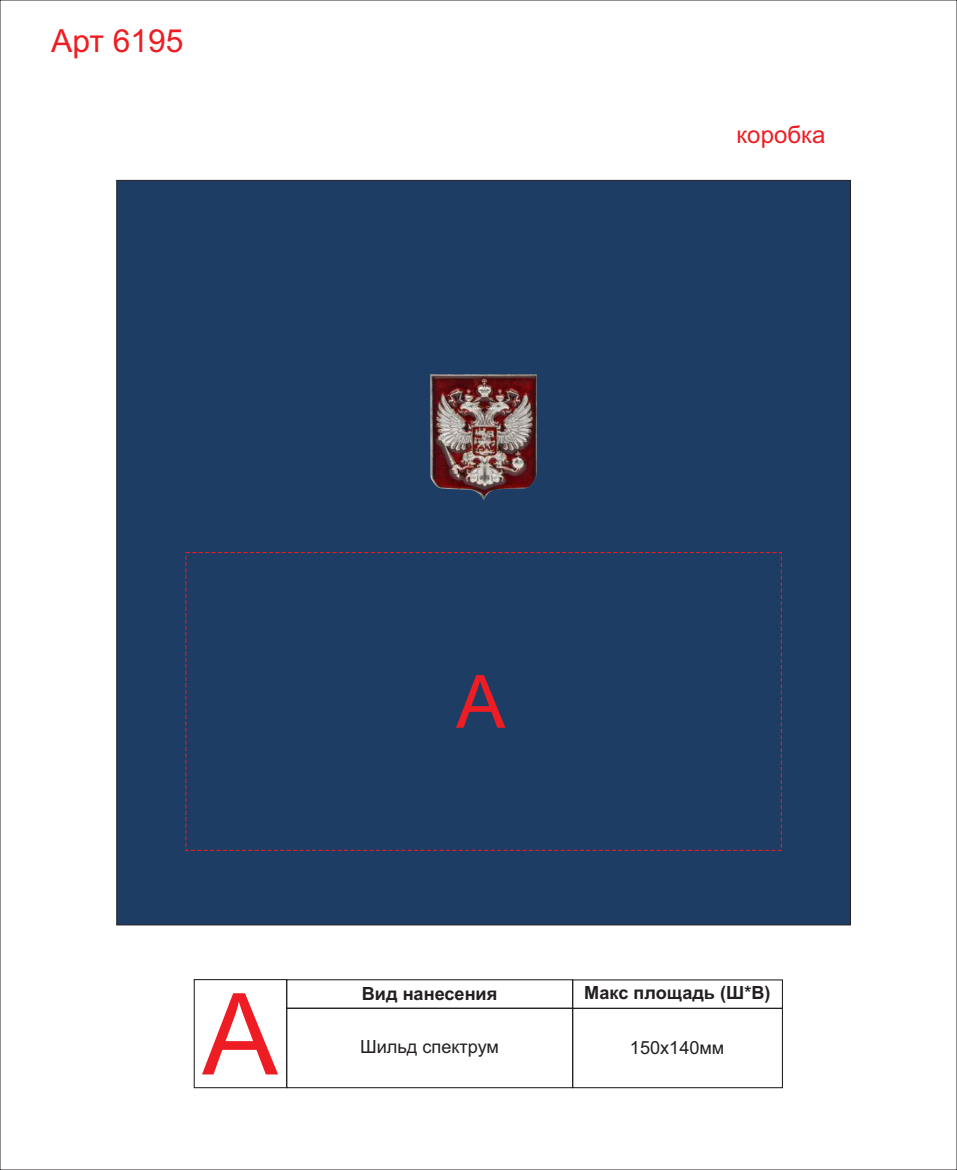
<style>
.page{position:relative;width:957px;height:1170px;background:#fff}
.page>*{position:absolute;margin:0;border:0;box-sizing:border-box;transform-origin:0 0}
.t1{font:113.32px "Arial";color:#ee1d23}
.t2{font:73.5px "Arial";color:#ee1d23}
.t3{font:31.8px "Arial";color:#ee1d23}
.t4{font:24px "Arial";color:#ee1d23}
.t5{font:700 18.15px "Arial";color:#231f20}
.t6{font:18.15px "Arial";color:#231f20}
</style>
<div class="page">
<div style="left:116px;top:180px;width:735px;height:745px;background:#1e3d64"></div>
<div style="left:286px;top:979px;width:287px;height:29px;border:1px solid #231f20"></div>
<div style="left:286px;top:1007px;width:287px;height:81px;border:1px solid #231f20"></div>
<div style="left:572px;top:1007px;width:211px;height:81px;border:1px solid #231f20"></div>
<div style="left:194px;top:978px;width:93px;height:110px;border:1px solid #231f20"></div>
<img style="left:430px;top:374px;width:107px;height:125px">
<h3 class="t3" style="left:51px;top:29px;width:134px">Арт 6195</h3>
<h3 class="t4" style="left:736px;top:125px;width:91px">коробка</h3>
<h2 class="t2" style="left:456px;top:674px;width:51px">А</h2>
<h1 class="t1" style="left:202px;top:991px;width:77px">А</h1>
<p class="t5" style="left:362px;top:986px;width:137px">Вид нанесения</p>
<p class="t5" style="left:584px;top:985px;width:188px">Макс площадь (Ш*В)</p>
<p class="t6" style="left:360px;top:1039px;width:141px">Шильд спектрум</p>
<p class="t6" style="left:630px;top:1041px;width:96px">150х140мм</p>
</div>
